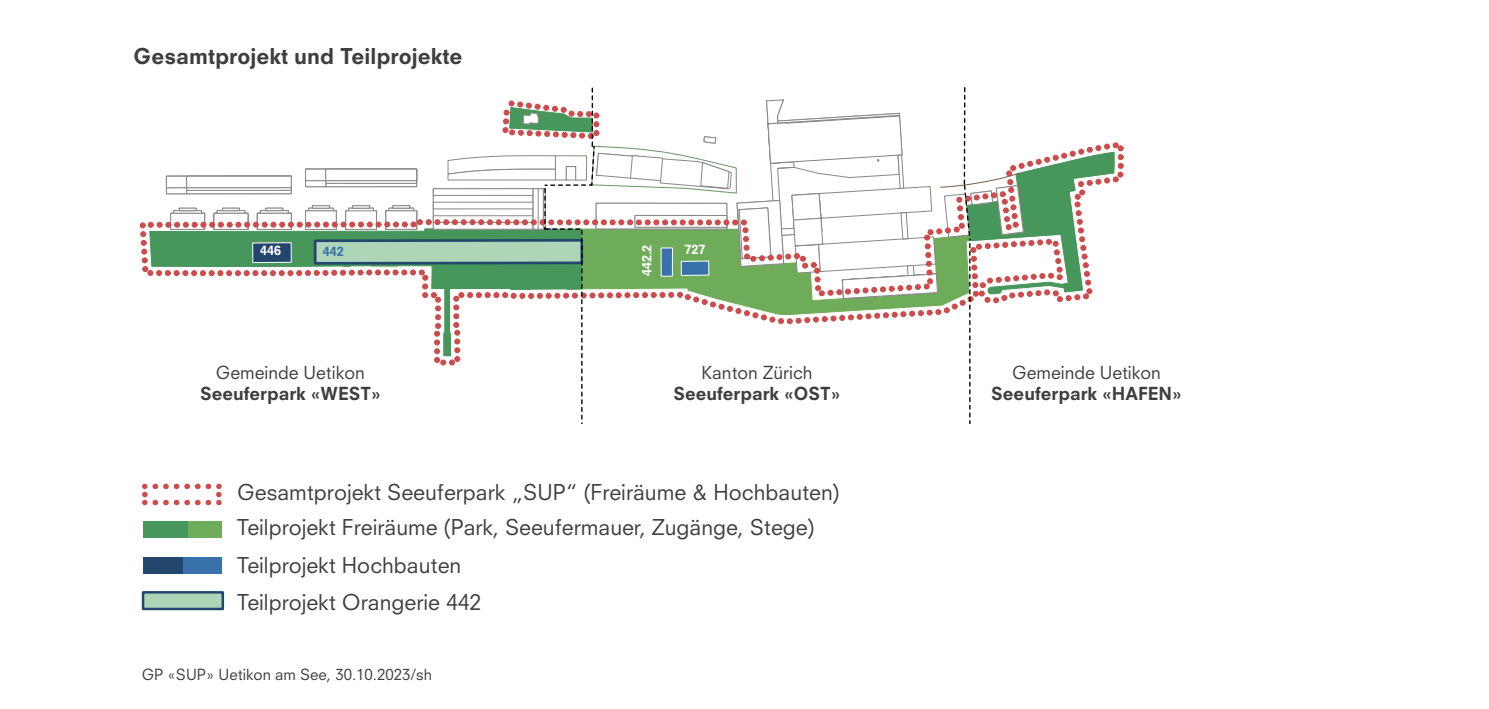
<style>
.page{position:relative;width:1489px;height:709px;background:#fff}
.page>*{position:absolute;margin:0;border:0;box-sizing:border-box;transform-origin:0 0}
.t1{font:21.25px "Neuzeit SLT Std";color:#3e3e3f}
.t2{font:800 21.25px "Neuzeit SLT Std";color:#3e3e3f}
.t3{font:800 17.5px/21px "Neuzeit SLT Std";color:#3e3e3f;text-align:center}
.t4{font:17.5px "Neuzeit SLT Std";color:#3e3e3f}
.t5{font:15px "Neuzeit SLT Std";color:#3e3e3f}
.t6{font:800 12.5px "Neuzeit SLT Std";color:#fff}
.t7{font:800 12.5px "Neuzeit SLT Std";color:#3971aa}
.s1{font-weight:400}
</style>
<div class="page">
<svg style="left:140px;top:88px;width:983px;height:335px"></svg>
<div style="left:143px;top:521px;width:45px;height:17px;background:#47965b"></div>
<div style="left:188px;top:521px;width:34px;height:17px;background:#6fac59"></div>
<div style="left:143px;top:557px;width:39px;height:17px;background:#23466d"></div>
<div style="left:183px;top:557px;width:39px;height:17px;background:#3971aa"></div>
<div style="left:142px;top:591px;width:82px;height:19px;background:#aed5b8;border:2px solid #23466d"></div>
<svg style="left:142px;top:483px;width:6px;height:22px"></svg>
<svg style="left:155px;top:483px;width:66px;height:22px"></svg>
<p class="t2" style="left:134px;top:43px;width:330px">Gesamtprojekt und Teilprojekte</p>
<p class="t6" style="left:260px;top:242px;width:22px">446</p>
<p class="t7" style="left:323px;top:244px;width:22px">442</p>
<p class="t4" style="left:216px;top:361px;width:150px">Gemeinde Uetikon</p>
<p class="t3" style="left:200px;top:382px;width:182px">Seeuferpark «WEST»</p>
<p class="t6" style="left:639px;top:276px;width:33px;rotate:-90deg">442.2</p>
<p class="t6" style="left:684px;top:242px;width:22px">727</p>
<p class="t3" style="left:673px;top:361px;width:169px"><span class="s1">Kanton Zürich<br></span>Seeuferpark «OST»</p>
<p class="t1" style="left:237px;top:479px;width:604px">Gesamtprojekt Seeuferpark „SUP“ (Freiräume &amp; Hochbauten)</p>
<p class="t1" style="left:237px;top:514px;width:579px">Teilprojekt Freiräume (Park, Seeufermauer, Zugänge, Stege)</p>
<p class="t1" style="left:237px;top:552px;width:226px">Teilprojekt Hochbauten</p>
<p class="t1" style="left:237px;top:589px;width:246px">Teilprojekt Orangerie 442</p>
<p class="t5" style="left:142px;top:665px;width:292px">GP «SUP» Uetikon am See, 30.10.2023/sh</p>
<p class="t3" style="left:991px;top:361px;width:192px"><span class="s1">Gemeinde Uetikon<br></span>Seeuferpark «HAFEN»</p>
</div>
